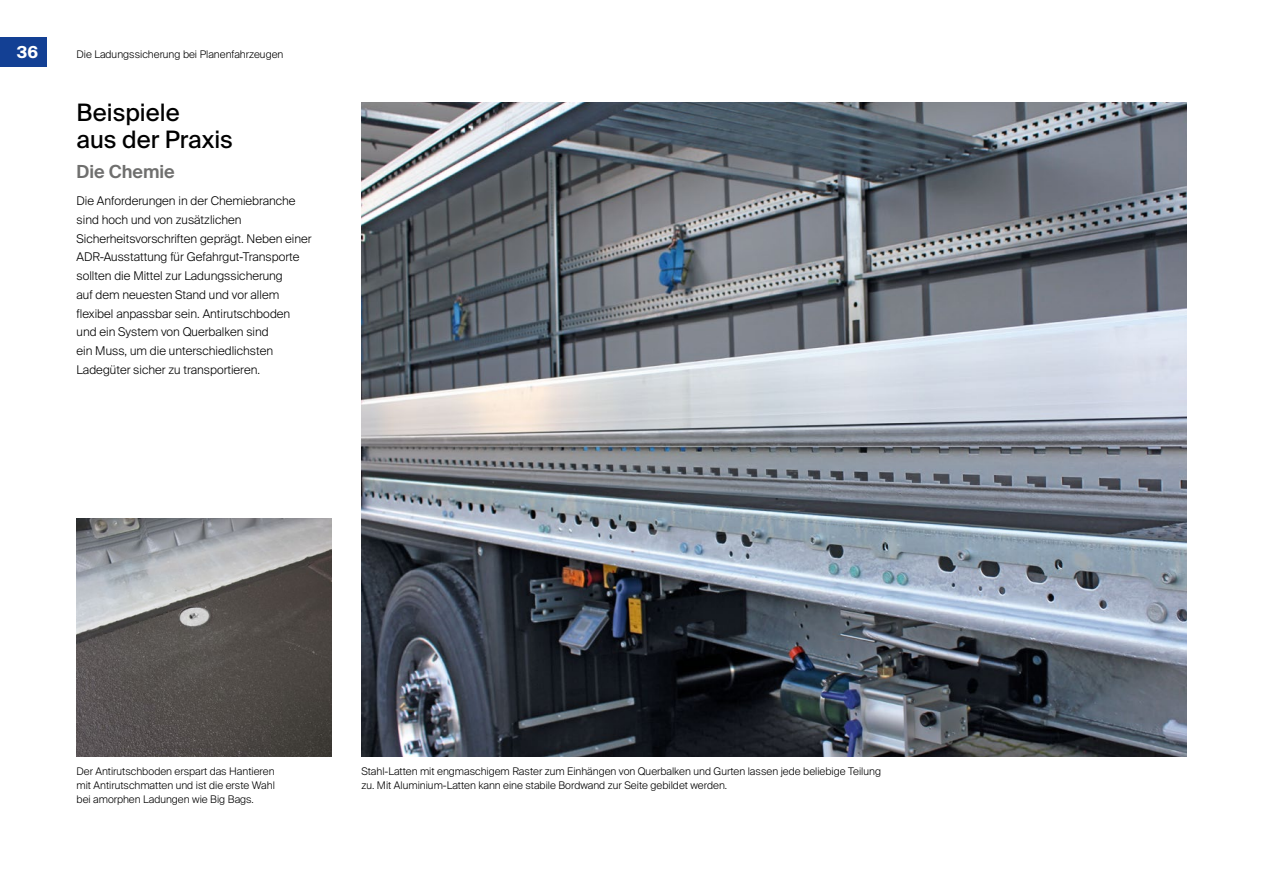
<style>
.page{position:relative;width:1263px;height:893px;background:#fff}
.page>*{position:absolute;margin:0;border:0;box-sizing:border-box;transform-origin:0 0}
.t1{font:24px/27px "Suisse Intl";color:#000}
.t2{font:600 18px "Suisse Intl";color:#6f6f6e}
.t3{font:700 16.5px "Suisse Intl";color:#fff}
.t4{font:300 12px/18.8px "Suisse Intl";color:#000}
.t5{font:300 10.5px/14.2px "Suisse Intl";color:#000}
</style>
<div class="page">
<img style="left:361px;top:102px;width:825px;height:655px">
<img style="left:77px;top:519px;width:255px;height:238px">
<div style="left:0;top:37px;width:47px;height:30px;background:#134094"></div>
<h3 class="t3" style="left:17px;top:43px;width:23px">36</h3>
<p class="t5" style="left:77px;top:48px;width:208px">Die Ladungssicherung bei Planenfahrzeugen</p>
<h1 class="t1" style="left:77px;top:99px;width:158px">Beispiele<br>aus der Praxis</h1>
<h2 class="t2" style="left:77px;top:161px;width:100px">Die Chemie</h2>
<p class="t4" style="left:77px;top:192px;width:237px">Die Anforderungen in der Chemiebranche sind hoch und von zusätzlichen Sicherheitsvorschriften geprägt. Neben einer ADR-Ausstattung für Gefahrgut-Transporte sollten die Mittel zur Ladungssicherung<br>auf dem neuesten Stand und vor allem flexibel anpassbar sein. Antirutschboden und ein System von Querbalken sind<br>ein Muss, um die unterschiedlichsten Ladegüter sicher zu transportieren.</p>
<p class="t5" style="left:77px;top:764px;width:200px;text-align:justify">Der Antirutschboden erspart das Hantieren mit Antirutschmatten und ist die erste Wahl bei amorphen Ladungen wie Big Bags.</p>
<p class="t5" style="left:361px;top:764px;width:521px">Stahl-Latten mit engmaschigem Raster zum Einhängen von Querbalken und Gurten lassen jede beliebige Teilung zu. Mit Aluminium-Latten kann eine stabile Bordwand zur Seite gebildet werden.</p>
</div>
